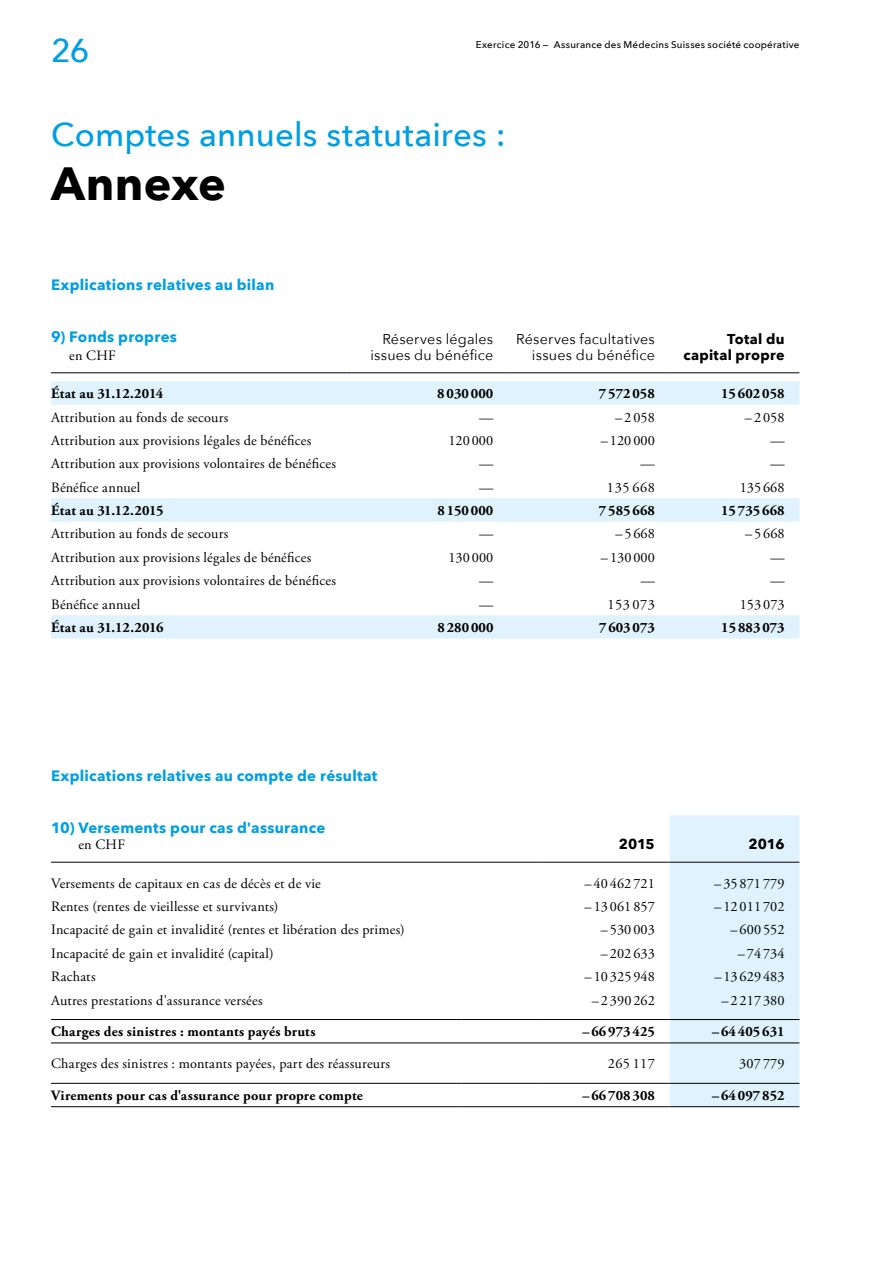
<style>
.page{position:relative;width:893px;height:1263px;background:#fff}
.page>*{position:absolute;margin:0;border:0;box-sizing:border-box;transform-origin:0 0}
.t1{font:700 46.5px "Avenir Next";letter-spacing:.005em;color:#000}
.t2{font:500 33px "Avenir Next";letter-spacing:.005em;color:#009ee3}
.t3{font:700 15px "Avenir Next";letter-spacing:.015em;color:#009ee3}
.t4{font:14.25px "Adobe Garamond Pro";letter-spacing:.01em;color:#000}
.t5{font:700 14.25px "Adobe Garamond Pro";letter-spacing:.005em;color:#000}
.t6{font:14.25px/16.5px "Avenir Next";letter-spacing:.015em;color:#000;text-align:right}
.t7{font:700 14.25px/16.5px "Avenir Next";letter-spacing:.02em;color:#000;text-align:right}
.t8{font:500 9.75px "Avenir Next";letter-spacing:.025em;color:#000}
</style>
<div class="page">
<svg style="left:51px;top:381px;width:748px;height:258px"></svg>
<hr style="left:51px;top:373px;width:296px;height:1px;background:#000">
<hr style="left:347px;top:373px;width:161px;height:1px;background:#000">
<hr style="left:508px;top:373px;width:162px;height:1px;background:#000">
<hr style="left:670px;top:373px;width:129px;height:1px;background:#000">
<div style="left:670px;top:815px;width:129px;height:291px;background:#dff2fd"></div>
<hr style="left:51px;top:862px;width:410px;height:1px;background:#000">
<hr style="left:461px;top:862px;width:79px;height:1px;background:#000">
<hr style="left:540px;top:862px;width:130px;height:1px;background:#000">
<hr style="left:670px;top:862px;width:129px;height:1px;background:#000">
<hr style="left:51px;top:1043px;width:410px;height:1px;background:#000">
<hr style="left:461px;top:1043px;width:79px;height:1px;background:#000">
<hr style="left:540px;top:1043px;width:130px;height:1px;background:#000">
<hr style="left:670px;top:1043px;width:129px;height:1px;background:#000">
<hr style="left:51px;top:1019px;width:410px;height:1px;background:#000">
<hr style="left:461px;top:1019px;width:79px;height:1px;background:#000">
<hr style="left:540px;top:1019px;width:130px;height:1px;background:#000">
<hr style="left:670px;top:1019px;width:129px;height:1px;background:#000">
<hr style="left:51px;top:1083px;width:410px;height:1px;background:#000">
<hr style="left:461px;top:1083px;width:79px;height:1px;background:#000">
<hr style="left:540px;top:1083px;width:130px;height:1px;background:#000">
<hr style="left:670px;top:1083px;width:129px;height:1px;background:#000">
<hr style="left:51px;top:1106px;width:410px;height:1px;background:#000">
<hr style="left:461px;top:1106px;width:79px;height:1px;background:#000">
<hr style="left:540px;top:1106px;width:130px;height:1px;background:#000">
<hr style="left:670px;top:1106px;width:129px;height:1px;background:#000">
<h2 class="t2" style="left:51px;top:22px;width:40px">26</h2>
<p class="t8" style="left:476px;top:36px;width:325px">Exercice 2016 — Assurance des Médecins Suisses société coopérative</p>
<h2 class="t2" style="left:51px;top:107px;width:456px">Comptes annuels statutaires :</h2>
<h1 class="t1" style="left:51px;top:144px;width:176px">Annexe</h1>
<p class="t3" style="left:51px;top:272px;width:225px">Explications relatives au bilan</p>
<p class="t3" style="left:51px;top:324px;width:127px">9) Fonds propres</p>
<p class="t4" style="left:69px;top:347px;width:48px">en CHF</p>
<p class="t6" style="left:370px;top:330px;width:124px">Réserves légales issues du bénéfice</p>
<p class="t6" style="left:516px;top:330px;width:140px">Réserves facultatives issues du bénéfice</p>
<p class="t7" style="left:684px;top:330px;width:102px">Total du capital propre</p>
<p class="t5" style="left:51px;top:385px;width:114px">État au 31.12.2014</p>
<p class="t5" style="left:437px;top:385px;width:58px">8 030 000</p>
<p class="t5" style="left:599px;top:385px;width:58px">7 572 058</p>
<p class="t5" style="left:721px;top:385px;width:65px">15 602 058</p>
<p class="t4" style="left:51px;top:408px;width:179px">Attribution au fonds de secours</p>
<p class="t4" style="left:479px;top:408px;width:16px">—</p>
<p class="t4" style="left:615px;top:408px;width:41px">–2058</p>
<p class="t4" style="left:745px;top:408px;width:41px">–2058</p>
<p class="t4" style="left:51px;top:432px;width:262px">Attribution aux provisions légales de bénéfices</p>
<p class="t4" style="left:448px;top:432px;width:46px">120 000</p>
<p class="t4" style="left:601px;top:432px;width:56px">– 120 000</p>
<p class="t4" style="left:770px;top:432px;width:16px">—</p>
<p class="t4" style="left:51px;top:455px;width:286px">Attribution aux provisions volontaires de bénéfices</p>
<p class="t4" style="left:479px;top:455px;width:16px">—</p>
<p class="t4" style="left:641px;top:455px;width:16px">—</p>
<p class="t4" style="left:770px;top:455px;width:16px">—</p>
<p class="t4" style="left:51px;top:479px;width:91px">Bénéfice annuel</p>
<p class="t4" style="left:479px;top:479px;width:16px">—</p>
<p class="t4" style="left:607px;top:479px;width:49px">135 668</p>
<p class="t4" style="left:740px;top:479px;width:46px">135 668</p>
<p class="t5" style="left:51px;top:502px;width:114px">État au 31.12.2015</p>
<p class="t5" style="left:437px;top:502px;width:58px">8 150 000</p>
<p class="t5" style="left:599px;top:502px;width:58px">7 585 668</p>
<p class="t5" style="left:721px;top:502px;width:65px">15 735 668</p>
<p class="t4" style="left:51px;top:525px;width:179px">Attribution au fonds de secours</p>
<p class="t4" style="left:479px;top:525px;width:16px">—</p>
<p class="t4" style="left:615px;top:525px;width:41px">–5668</p>
<p class="t4" style="left:745px;top:525px;width:41px">–5668</p>
<p class="t4" style="left:51px;top:549px;width:262px">Attribution aux provisions légales de bénéfices</p>
<p class="t4" style="left:448px;top:549px;width:46px">130 000</p>
<p class="t4" style="left:601px;top:549px;width:56px">– 130 000</p>
<p class="t4" style="left:770px;top:549px;width:16px">—</p>
<p class="t4" style="left:51px;top:572px;width:286px">Attribution aux provisions volontaires de bénéfices</p>
<p class="t4" style="left:479px;top:572px;width:16px">—</p>
<p class="t4" style="left:641px;top:572px;width:16px">—</p>
<p class="t4" style="left:770px;top:572px;width:16px">—</p>
<p class="t4" style="left:51px;top:596px;width:91px">Bénéfice annuel</p>
<p class="t4" style="left:479px;top:596px;width:16px">—</p>
<p class="t4" style="left:607px;top:596px;width:49px">153 073</p>
<p class="t4" style="left:740px;top:596px;width:46px">153 073</p>
<p class="t5" style="left:51px;top:619px;width:114px">État au 31.12.2016</p>
<p class="t5" style="left:437px;top:619px;width:58px">8 280 000</p>
<p class="t5" style="left:599px;top:619px;width:58px">7 603 073</p>
<p class="t5" style="left:721px;top:619px;width:65px">15 883 073</p>
<p class="t3" style="left:51px;top:763px;width:328px">Explications relatives au compte de résultat</p>
<p class="t3" style="left:51px;top:815px;width:276px">10) Versements pour cas d'assurance</p>
<p class="t4" style="left:79px;top:836px;width:48px">en CHF</p>
<p class="t7" style="left:619px;top:836px;width:38px">2015</p>
<p class="t7" style="left:748px;top:836px;width:38px">2016</p>
<p class="t4" style="left:51px;top:874px;width:271px">Versements de capitaux en cas de décès et de vie</p>
<p class="t4" style="left:585px;top:874px;width:72px">– 40 462 721</p>
<p class="t4" style="left:714px;top:874px;width:72px">– 35 871 779</p>
<p class="t4" style="left:51px;top:898px;width:229px">Rentes (rentes de vieillesse et survivants)</p>
<p class="t4" style="left:585px;top:898px;width:72px">– 13 061 857</p>
<p class="t4" style="left:714px;top:898px;width:72px">– 12 011 702</p>
<p class="t4" style="left:51px;top:921px;width:355px">Incapacité de gain et invalidité (rentes et libération des primes)</p>
<p class="t4" style="left:601px;top:921px;width:56px">– 530 003</p>
<p class="t4" style="left:731px;top:921px;width:56px">– 600 552</p>
<p class="t4" style="left:51px;top:945px;width:224px">Incapacité de gain et invalidité (capital)</p>
<p class="t4" style="left:601px;top:945px;width:56px">– 202 633</p>
<p class="t4" style="left:738px;top:945px;width:48px">– 74 734</p>
<p class="t4" style="left:51px;top:968px;width:46px">Rachats</p>
<p class="t4" style="left:585px;top:968px;width:72px">– 10 325 948</p>
<p class="t4" style="left:714px;top:968px;width:72px">– 13 629 483</p>
<p class="t4" style="left:51px;top:991px;width:213px">Autres prestations d'assurance versées</p>
<p class="t4" style="left:592px;top:991px;width:65px">– 2 390 262</p>
<p class="t4" style="left:721px;top:991px;width:65px">– 2 217 380</p>
<p class="t5" style="left:51px;top:1023px;width:266px">Charges des sinistres : montants payés bruts</p>
<p class="t5" style="left:582px;top:1023px;width:74px">– 66 973 425</p>
<p class="t5" style="left:712px;top:1023px;width:74px">– 64 405 631</p>
<p class="t4" style="left:51px;top:1055px;width:340px">Charges des sinistres : montants payées, part des réassureurs</p>
<p class="t4" style="left:608px;top:1055px;width:49px">265 117</p>
<p class="t4" style="left:739px;top:1055px;width:47px">307 779</p>
<p class="t5" style="left:51px;top:1087px;width:313px">Virements pour cas d'assurance pour propre compte</p>
<p class="t5" style="left:582px;top:1087px;width:74px">– 66 708 308</p>
<p class="t5" style="left:712px;top:1087px;width:74px">– 64 097 852</p>
</div>
